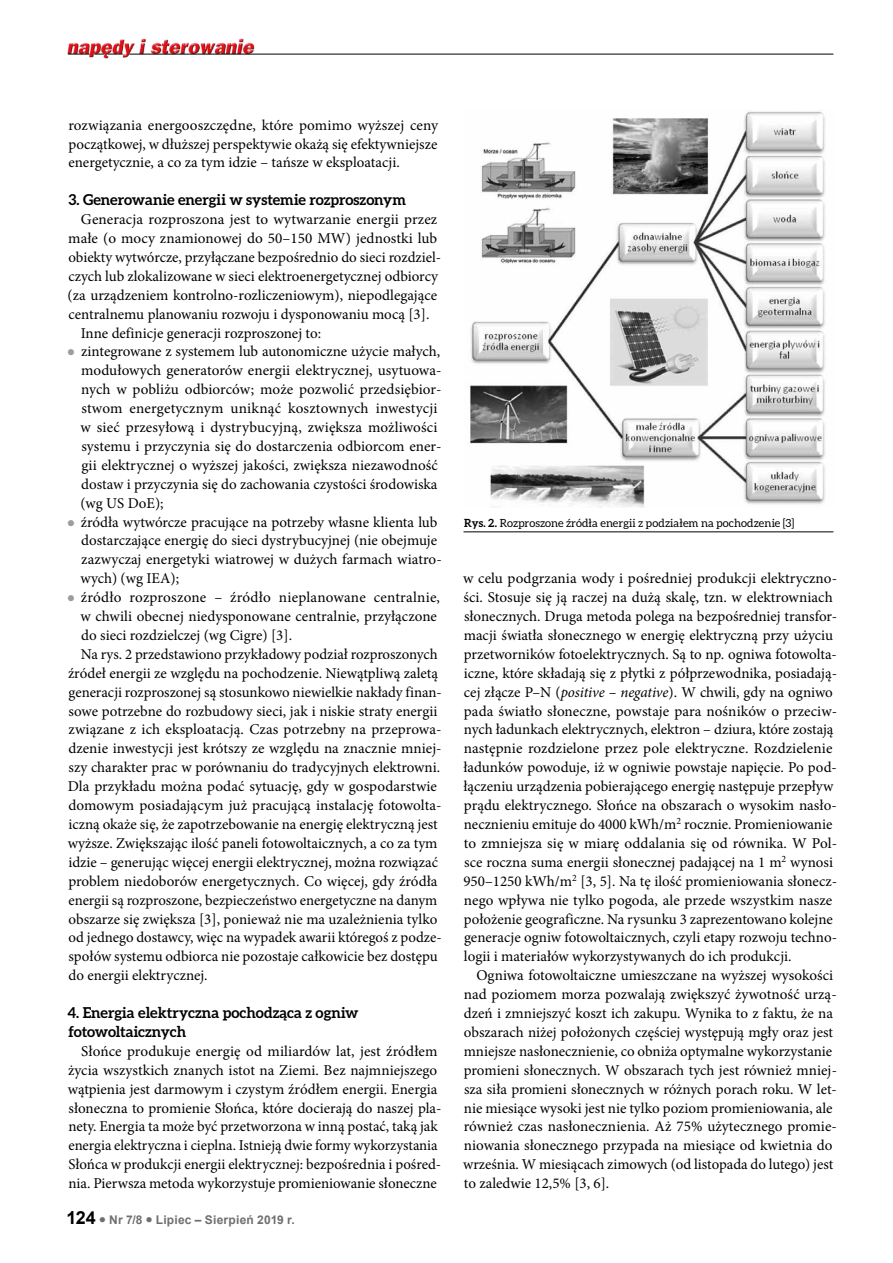
<style>
.page{position:relative;width:893px;height:1263px;background:#fff}
.page>*{position:absolute;margin:0;border:0;box-sizing:border-box;transform-origin:0 0}
.t1{font:15px/18.9px "Minion Pro";color:#000}
.t2{font:700 15px/18.9px "Aleo";color:#000}
.t3{font:700 12px "Arial";letter-spacing:.02em;color:#706f6f}
.t4{font:11.25px "Aleo";letter-spacing:.005em;color:#000}
.s1{font-size:18px;color:#000}
.s2{font-weight:700}
.s3{font-style:italic}
</style>
<div class="page">
<img style="left:67px;top:38px;width:190px;height:21px">
<hr style="left:129px;top:54px;width:704px;height:1px;background:#000">
<svg style="left:68px;top:54px;width:55px;height:1px"></svg>
<img style="left:470px;top:111px;width:356px;height:397px">
<hr style="left:463px;top:532px;width:370px;height:1px;background:#000">
<p class="t1" style="left:68px;top:115px;width:371px;text-align:justify">rozwiązania energooszczędne, które pomimo wyższej ceny początkowej, w dłuższej perspektywie okażą się efektywniejsze energetycznie, a co za tym idzie – tańsze w eksploatacji.</p>
<p class="t2" style="left:68px;top:190px;width:339px">3. Generowanie energii w systemie rozproszonym</p>
<p class="t1" style="left:81px;top:210px;width:358px">Generacja rozproszona jest to wytwarzanie energii przez</p>
<p class="t1" style="left:68px;top:229px;width:370px">małe (o mocy znamionowej do 50–150 MW) jednostki lub</p>
<p class="t1" style="left:68px;top:248px;width:374px">obiekty wytwórcze, przyłączane bezpośrednio do sieci rozdziel-</p>
<p class="t1" style="left:68px;top:267px;width:371px">czych lub zlokalizowane w sieci elektroenergetycznej odbiorcy</p>
<p class="t1" style="left:68px;top:286px;width:371px">(za urządzeniem kontrolno-rozliczeniowym), niepodlegające</p>
<p class="t1" style="left:68px;top:304px;width:362px">centralnemu planowaniu rozwoju i dysponowaniu mocą [3].</p>
<p class="t1" style="left:81px;top:323px;width:242px">Inne definicje generacji rozproszonej to:</p>
<p class="t1" style="left:81px;top:342px;width:360px">zintegrowane z systemem lub autonomiczne użycie małych,</p>
<p class="t1" style="left:81px;top:361px;width:362px">modułowych generatorów energii elektrycznej, usytuowa-</p>
<p class="t1" style="left:81px;top:380px;width:362px">nych w pobliżu odbiorców; może pozwolić przedsiębior-</p>
<p class="t1" style="left:81px;top:399px;width:358px">stwom energetycznym uniknąć kosztownych inwestycji</p>
<p class="t1" style="left:81px;top:418px;width:358px">w sieć przesyłową i dystrybucyjną, zwiększa możliwości</p>
<p class="t1" style="left:81px;top:437px;width:362px">systemu i przyczynia się do dostarczenia odbiorcom ener-</p>
<p class="t1" style="left:81px;top:456px;width:358px">gii elektrycznej o wyższej jakości, zwiększa niezawodność</p>
<p class="t1" style="left:81px;top:475px;width:358px">dostaw i przyczynia się do zachowania czystości środowiska</p>
<p class="t1" style="left:80px;top:493px;width:85px">(wg US DoE);</p>
<p class="t1" style="left:81px;top:512px;width:358px">źródła wytwórcze pracujące na potrzeby własne klienta lub</p>
<p class="t1" style="left:81px;top:531px;width:357px">dostarczające energię do sieci dystrybucyjnej (nie obejmuje</p>
<p class="t1" style="left:81px;top:550px;width:362px">zazwyczaj energetyki wiatrowej w dużych farmach wiatro-</p>
<p class="t1" style="left:81px;top:569px;width:100px">wych) (wg IEA);</p>
<p class="t1" style="left:81px;top:588px;width:361px">źródło rozproszone – źródło nieplanowane centralnie,</p>
<p class="t1" style="left:81px;top:607px;width:358px">w chwili obecnej niedysponowane centralnie, przyłączone</p>
<p class="t1" style="left:81px;top:626px;width:212px">do sieci rozdzielczej (wg Cigre) [3].</p>
<p class="t1" style="left:81px;top:645px;width:358px">Na rys. 2 przedstawiono przykładowy podział rozproszonych</p>
<p class="t1" style="left:68px;top:664px;width:372px">źródeł energii ze względu na pochodzenie. Niewątpliwą zaletą</p>
<p class="t1" style="left:69px;top:682px;width:375px">generacji rozproszonej są stosunkowo niewielkie nakłady finan-</p>
<p class="t1" style="left:69px;top:701px;width:370px">sowe potrzebne do rozbudowy sieci, jak i niskie straty energii</p>
<p class="t1" style="left:69px;top:720px;width:375px">związane z ich eksploatacją. Czas potrzebny na przeprowa-</p>
<p class="t1" style="left:68px;top:739px;width:375px">dzenie inwestycji jest krótszy ze względu na znacznie mniej-</p>
<p class="t1" style="left:69px;top:758px;width:373px">szy charakter prac w porównaniu do tradycyjnych elektrowni.</p>
<p class="t1" style="left:68px;top:777px;width:371px">Dla przykładu można podać sytuację, gdy w gospodarstwie</p>
<p class="t1" style="left:68px;top:796px;width:375px">domowym posiadającym już pracującą instalację fotowolta-</p>
<p class="t1" style="left:68px;top:815px;width:371px">iczną okaże się, że zapotrzebowanie na energię elektryczną jest</p>
<p class="t1" style="left:68px;top:834px;width:371px">wyższe. Zwiększając ilość paneli fotowoltaicznych, a co za tym</p>
<p class="t1" style="left:68px;top:853px;width:371px">idzie – generując więcej energii elektrycznej, można rozwiązać</p>
<p class="t1" style="left:68px;top:871px;width:371px">problem niedoborów energetycznych. Co więcej, gdy źródła</p>
<p class="t1" style="left:68px;top:890px;width:370px">energii są rozproszone, bezpieczeństwo energetyczne na danym</p>
<p class="t1" style="left:68px;top:909px;width:370px">obszarze się zwiększa [3], ponieważ nie ma uzależnienia tylko</p>
<p class="t1" style="left:68px;top:928px;width:375px">od jednego dostawcy, więc na wypadek awarii któregoś z podze-</p>
<p class="t1" style="left:69px;top:947px;width:371px">społów systemu odbiorca nie pozostaje całkowicie bez dostępu</p>
<p class="t1" style="left:68px;top:966px;width:141px">do energii elektrycznej.</p>
<p class="t2" style="left:67px;top:1003px;width:293px">4. Energia elektryczna pochodząca z ogniw fotowoltaicznych</p>
<p class="t1" style="left:68px;top:1042px;width:375px;text-indent:13px">Słońce produkuje energię od miliardów lat, jest źródłem życia wszystkich znanych istot na Ziemi. Bez najmniejszego wątpienia jest darmowym i czystym źródłem energii. Energia słoneczna to promienie Słońca, które docierają do naszej pla&shy;nety. Energia ta może być przetworzona w inną postać, taką jak energia elektryczna i cieplna. Istnieją dwie formy wykorzystania Słońca w produkcji energii elektrycznej: bezpośrednia i pośred&shy;nia. Pierwsza metoda wykorzystuje promieniowanie słoneczne</p>
<p class="t3" style="left:67px;top:1212px;width:230px"><span class="s1">124</span> ● Nr 7/8 ● Lipiec – Sierpień 2019 r.</p>
<p class="t4" style="left:464px;top:516px;width:332px"><span class="s2">Rys. 2.</span> Rozproszone źródła energii z podziałem na pochodzenie [3]</p>
<p class="t1" style="left:463px;top:569px;width:375px">w celu podgrzania wody i pośredniej produkcji elektryczno&shy;ści. Stosuje się ją raczej na dużą skalę, tzn. w elektrowniach słonecznych. Druga metoda polega na bezpośredniej transfor&shy;macji światła słonecznego w energię elektryczną przy użyciu przetworników fotoelektrycznych. Są to np. ogniwa fotowolta&shy;iczne, które składają się z płytki z półprzewodnika, posiadają&shy;cej złącze P–N (<span class="s3">positive – negative</span>). W chwili, gdy na ogniwo pada światło słoneczne, powstaje para nośników o przeciw&shy;nych ładunkach elektrycznych, elektron – dziura, które zostają następnie rozdzielone przez pole elektryczne. Rozdzielenie ładunków powoduje, iż w ogniwie powstaje napięcie. Po pod&shy;łączeniu urządzenia pobierającego energię następuje przepływ prądu elektrycznego. Słońce na obszarach o wysokim nasło&shy;necznieniu emituje do 4000 kWh/m<sup>2</sup> rocznie. Promieniowanie to zmniejsza się w miarę oddalania się od równika. W Pol&shy;sce roczna suma energii słonecznej padającej na 1 m<sup>2</sup> wynosi 950–1250 kWh/m<sup>2</sup> [3, 5]. Na tę ilość promieniowania słonecz&shy;nego wpływa nie tylko pogoda, ale przede wszystkim nasze położenie geograficzne. Na rysunku 3 zaprezentowano kolejne generacje ogniw fotowoltaicznych, czyli etapy rozwoju techno&shy;logii i materiałów wykorzystywanych do ich produkcji.</p>
<p class="t1" style="left:463px;top:966px;width:375px;text-indent:13px">Ogniwa fotowoltaiczne umieszczane na wyższej wysokości nad poziomem morza pozwalają zwiększyć żywotność urzą&shy;dzeń i zmniejszyć koszt ich zakupu. Wynika to z faktu, że na obszarach niżej położonych częściej występują mgły oraz jest mniejsze nasłonecznienie, co obniża optymalne wykorzystanie promieni słonecznych. W obszarach tych jest również mniej&shy;sza siła promieni słonecznych w różnych porach roku. W let&shy;nie miesiące wysoki jest nie tylko poziom promieniowania, ale również czas nasłonecznienia. Aż 75% użytecznego promie&shy;niowania słonecznego przypada na miesiące od kwietnia do września. W miesiącach zimowych (od listopada do lutego) jest to zaledwie 12,5% [3, 6].</p>
</div>
